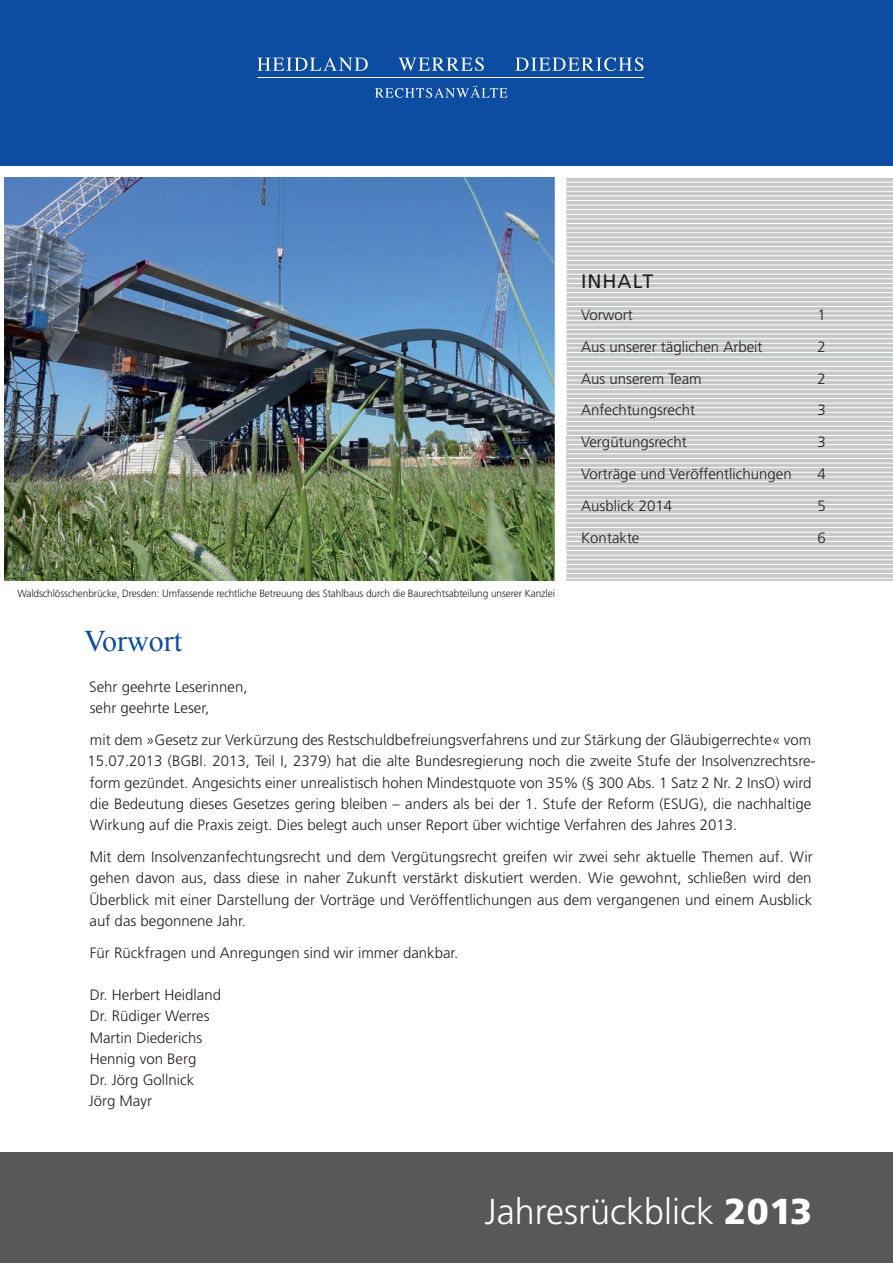
<style>
.page{position:relative;width:893px;height:1263px;background:#fff}
.page>*{position:absolute;margin:0;border:0;box-sizing:border-box;transform-origin:0 0}
.t1{font:300 36px "Frutiger";color:#fff}
.t2{font:30px "Times New Roman";color:#0d4da1}
.t3{font:19.5px "Frutiger";letter-spacing:.05em;color:#231f20}
.t4{font:300 15px/21.3px "Frutiger";color:#231f20}
.t5{font:300 10.5px "Frutiger";letter-spacing:-.01em;color:#231f20;scale:.96 1}
.s1{font-weight:900}
</style>
<div class="page">
<div style="left:0;top:0;width:893px;height:166px;background:#0d4da1"></div>
<svg style="left:567px;top:179px;width:326px;height:401px;background:#cacbcd"></svg>
<hr style="left:567px;top:182px;width:326px;height:1px;background:#fff">
<hr style="left:567px;top:186px;width:326px;height:1px;background:#fff">
<hr style="left:567px;top:191px;width:326px;height:1px;background:#fff">
<hr style="left:567px;top:195px;width:326px;height:1px;background:#fff">
<hr style="left:567px;top:200px;width:326px;height:1px;background:#fff">
<hr style="left:567px;top:205px;width:326px;height:1px;background:#fff">
<hr style="left:567px;top:209px;width:326px;height:1px;background:#fff">
<hr style="left:567px;top:214px;width:326px;height:1px;background:#fff">
<hr style="left:567px;top:219px;width:326px;height:1px;background:#fff">
<hr style="left:567px;top:223px;width:326px;height:1px;background:#fff">
<hr style="left:567px;top:228px;width:326px;height:1px;background:#fff">
<hr style="left:567px;top:232px;width:326px;height:1px;background:#fff">
<hr style="left:567px;top:237px;width:326px;height:1px;background:#fff">
<hr style="left:567px;top:242px;width:326px;height:1px;background:#fff">
<hr style="left:567px;top:246px;width:326px;height:1px;background:#fff">
<hr style="left:567px;top:251px;width:326px;height:1px;background:#fff">
<hr style="left:567px;top:255px;width:326px;height:1px;background:#fff">
<hr style="left:567px;top:260px;width:326px;height:1px;background:#fff">
<hr style="left:567px;top:265px;width:326px;height:1px;background:#fff">
<hr style="left:567px;top:269px;width:326px;height:1px;background:#fff">
<hr style="left:567px;top:274px;width:326px;height:1px;background:#fff">
<hr style="left:567px;top:278px;width:326px;height:1px;background:#fff">
<hr style="left:567px;top:283px;width:326px;height:1px;background:#fff">
<hr style="left:567px;top:288px;width:326px;height:1px;background:#fff">
<hr style="left:567px;top:292px;width:326px;height:1px;background:#fff">
<hr style="left:567px;top:297px;width:326px;height:1px;background:#fff">
<hr style="left:567px;top:301px;width:326px;height:1px;background:#fff">
<hr style="left:567px;top:306px;width:326px;height:1px;background:#fff">
<hr style="left:567px;top:311px;width:326px;height:1px;background:#fff">
<hr style="left:567px;top:315px;width:326px;height:1px;background:#fff">
<hr style="left:567px;top:320px;width:326px;height:1px;background:#fff">
<hr style="left:567px;top:324px;width:326px;height:1px;background:#fff">
<hr style="left:567px;top:329px;width:326px;height:1px;background:#fff">
<hr style="left:567px;top:334px;width:326px;height:1px;background:#fff">
<hr style="left:567px;top:338px;width:326px;height:1px;background:#fff">
<hr style="left:567px;top:343px;width:326px;height:1px;background:#fff">
<hr style="left:567px;top:347px;width:326px;height:1px;background:#fff">
<hr style="left:567px;top:352px;width:326px;height:1px;background:#fff">
<hr style="left:567px;top:357px;width:326px;height:1px;background:#fff">
<hr style="left:567px;top:361px;width:326px;height:1px;background:#fff">
<hr style="left:567px;top:366px;width:326px;height:1px;background:#fff">
<hr style="left:567px;top:371px;width:326px;height:1px;background:#fff">
<hr style="left:567px;top:375px;width:326px;height:1px;background:#fff">
<hr style="left:567px;top:380px;width:326px;height:1px;background:#fff">
<hr style="left:567px;top:384px;width:326px;height:1px;background:#fff">
<hr style="left:567px;top:389px;width:326px;height:1px;background:#fff">
<hr style="left:567px;top:394px;width:326px;height:1px;background:#fff">
<hr style="left:567px;top:398px;width:326px;height:1px;background:#fff">
<hr style="left:567px;top:403px;width:326px;height:1px;background:#fff">
<hr style="left:567px;top:407px;width:326px;height:1px;background:#fff">
<hr style="left:567px;top:412px;width:326px;height:1px;background:#fff">
<hr style="left:567px;top:417px;width:326px;height:1px;background:#fff">
<hr style="left:567px;top:421px;width:326px;height:1px;background:#fff">
<hr style="left:567px;top:426px;width:326px;height:1px;background:#fff">
<hr style="left:567px;top:430px;width:326px;height:1px;background:#fff">
<hr style="left:567px;top:435px;width:326px;height:1px;background:#fff">
<hr style="left:567px;top:440px;width:326px;height:1px;background:#fff">
<hr style="left:567px;top:444px;width:326px;height:1px;background:#fff">
<hr style="left:567px;top:449px;width:326px;height:1px;background:#fff">
<hr style="left:567px;top:453px;width:326px;height:1px;background:#fff">
<hr style="left:567px;top:458px;width:326px;height:1px;background:#fff">
<hr style="left:567px;top:463px;width:326px;height:1px;background:#fff">
<hr style="left:567px;top:467px;width:326px;height:1px;background:#fff">
<hr style="left:567px;top:472px;width:326px;height:1px;background:#fff">
<hr style="left:567px;top:476px;width:326px;height:1px;background:#fff">
<hr style="left:567px;top:481px;width:326px;height:1px;background:#fff">
<hr style="left:567px;top:486px;width:326px;height:1px;background:#fff">
<hr style="left:567px;top:490px;width:326px;height:1px;background:#fff">
<hr style="left:567px;top:495px;width:326px;height:1px;background:#fff">
<hr style="left:567px;top:499px;width:326px;height:1px;background:#fff">
<hr style="left:567px;top:504px;width:326px;height:1px;background:#fff">
<hr style="left:567px;top:509px;width:326px;height:1px;background:#fff">
<hr style="left:567px;top:513px;width:326px;height:1px;background:#fff">
<hr style="left:567px;top:518px;width:326px;height:1px;background:#fff">
<hr style="left:567px;top:522px;width:326px;height:1px;background:#fff">
<hr style="left:567px;top:527px;width:326px;height:1px;background:#fff">
<hr style="left:567px;top:532px;width:326px;height:1px;background:#fff">
<hr style="left:567px;top:536px;width:326px;height:1px;background:#fff">
<hr style="left:567px;top:541px;width:326px;height:1px;background:#fff">
<hr style="left:567px;top:546px;width:326px;height:1px;background:#fff">
<hr style="left:567px;top:550px;width:326px;height:1px;background:#fff">
<hr style="left:567px;top:555px;width:326px;height:1px;background:#fff">
<hr style="left:567px;top:559px;width:326px;height:1px;background:#fff">
<hr style="left:567px;top:564px;width:326px;height:1px;background:#fff">
<hr style="left:567px;top:569px;width:326px;height:1px;background:#fff">
<hr style="left:567px;top:573px;width:326px;height:1px;background:#fff">
<hr style="left:567px;top:578px;width:326px;height:1px;background:#fff">
<img style="left:4px;top:178px;width:551px;height:402px">
<svg style="left:257px;top:57px;width:111px;height:14px"></svg>
<svg style="left:375px;top:86px;width:132px;height:12px"></svg>
<svg style="left:515px;top:57px;width:128px;height:14px"></svg>
<svg style="left:398px;top:57px;width:86px;height:14px"></svg>
<hr style="left:257px;top:77px;width:387px;height:1px;background:#fff">
<div style="left:0;top:1152px;width:893px;height:111px;background:#57585a"></div>
<p class="t5" style="left:17px;top:588px;width:561px">Waldschlösschenbrücke, Dresden: Umfassende rechtliche Betreuung des Stahlbaus durch die Baurechtsabteilung unserer Kanzlei</p>
<h3 class="t3" style="left:581px;top:270px;width:74px">INHALT</h3>
<p class="t4" style="left:581px;top:304px;width:53px">Vorwort</p>
<p class="t4" style="left:817px;top:304px;width:10px">1</p>
<p class="t4" style="left:581px;top:336px;width:183px">Aus unserer täglichen Arbeit</p>
<p class="t4" style="left:817px;top:336px;width:10px">2</p>
<p class="t4" style="left:581px;top:368px;width:122px">Aus unserem Team</p>
<p class="t4" style="left:817px;top:368px;width:10px">2</p>
<p class="t4" style="left:581px;top:400px;width:115px">Anfechtungsrecht</p>
<p class="t4" style="left:817px;top:400px;width:10px">3</p>
<p class="t4" style="left:581px;top:431px;width:107px">Vergütungsrecht</p>
<p class="t4" style="left:817px;top:431px;width:10px">3</p>
<p class="t4" style="left:581px;top:463px;width:212px">Vorträge und Veröffentlichungen</p>
<p class="t4" style="left:817px;top:463px;width:10px">4</p>
<p class="t4" style="left:581px;top:495px;width:92px">Ausblick 2014</p>
<p class="t4" style="left:817px;top:495px;width:10px">5</p>
<p class="t4" style="left:581px;top:527px;width:60px">Kontakte</p>
<p class="t4" style="left:817px;top:527px;width:10px">6</p>
<h2 class="t2" style="left:84px;top:621px;width:99px">Vorwort</h2>
<p class="t4" style="left:89px;top:676px;width:160px">Sehr geehrte Leserinnen, sehr geehrte Leser,</p>
<p class="t4" style="left:88px;top:729px;width:729px">mit dem »Gesetz zur Verkürzung des Restschuldbefreiungsverfahrens und zur Stärkung der Gläubigerrechte« vom 15.07.2013 (BGBl. 2013, Teil I, 2379) hat die alte Bundesregierung noch die zweite Stufe der Insolvenzrechtsre&shy;form gezündet. Angesichts einer unrealistisch hohen Mindestquote von 35% (§ 300 Abs. 1 Satz 2 Nr. 2 InsO) wird die Bedeutung dieses Gesetzes gering bleiben – anders als bei der 1. Stufe der Reform (ESUG), die nachhaltige Wirkung auf die Praxis zeigt. Dies belegt auch unser Report über wichtige Verfahren des Jahres 2013.</p>
<p class="t4" style="left:90px;top:846px;width:724px;text-align:justify">Mit dem Insolvenzanfechtungsrecht und dem Vergütungsrecht greifen wir zwei sehr aktuelle Themen auf. Wir gehen davon aus, dass diese in naher Zukunft verstärkt diskutiert werden. Wie gewohnt, schließen wird den Überblick mit einer Darstellung der Vorträge und Veröffentlichungen aus dem vergangenen und einem Ausblick auf das begonnene Jahr.</p>
<p class="t4" style="left:90px;top:942px;width:370px">Für Rückfragen und Anregungen sind wir immer dankbar.</p>
<p class="t4" style="left:89px;top:984px;width:134px">Dr. Herbert Heidland<br>Dr. Rüdiger Werres<br>Martin Diederichs<br>Hennig von Berg<br>Dr. Jörg Gollnick<br>Jörg Mayr</p>
<h1 class="t1" style="left:485px;top:1191px;width:329px">Jahresrückblick <span class="s1">2013</span></h1>
</div>
